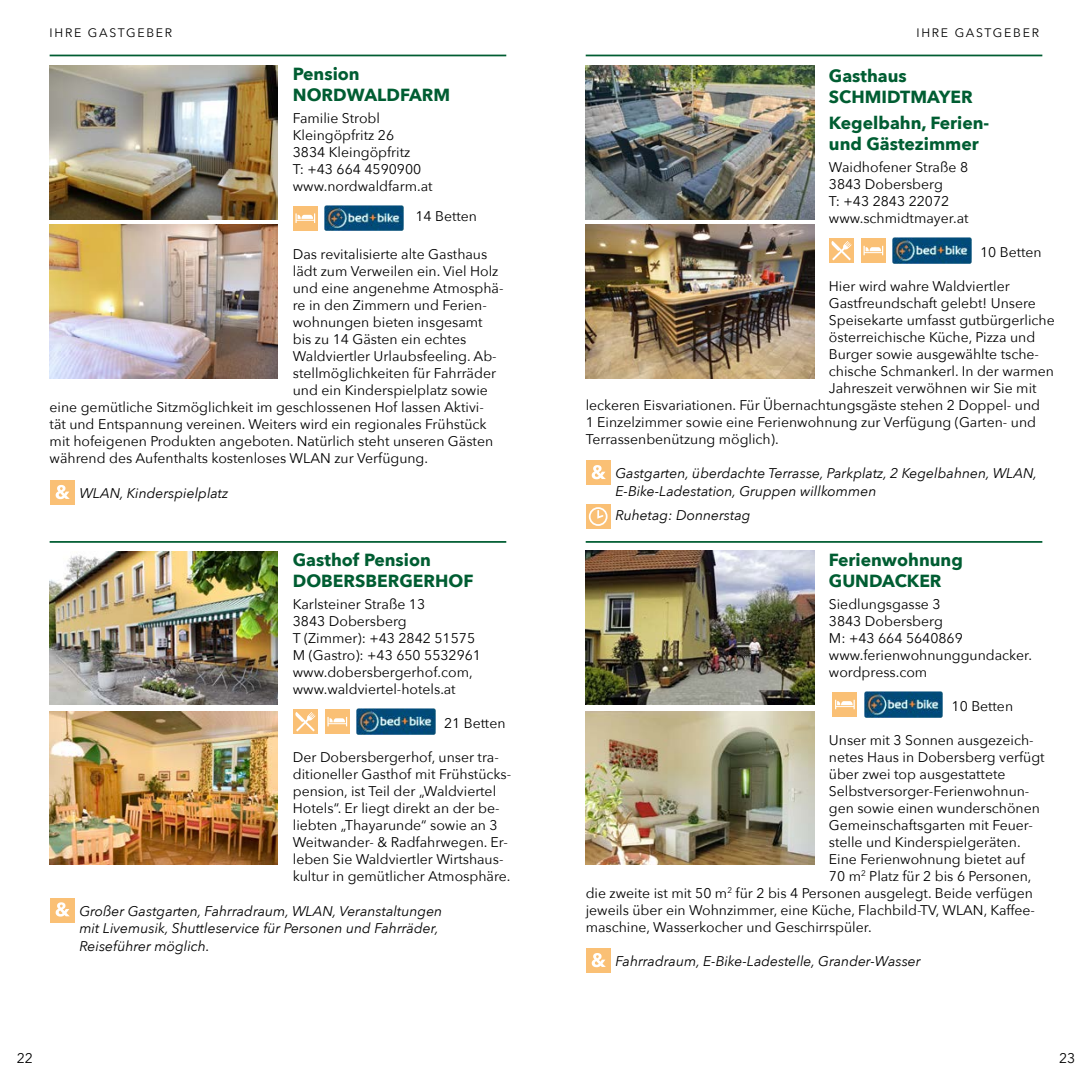
<style>
.page{position:relative;width:1092px;height:1092px;background:#fff}
.page>*{position:absolute;margin:0;border:0;box-sizing:border-box;transform-origin:0 0}
.t1{font:700 17.5px/21px "Avenir Next";color:#005d32}
.t2{font:14px/17px "Avenir Next";color:#000}
.t3{font:italic 14px/17.5px "Avenir Next";color:#000}
.t4{font:12.25px "Avenir Next";letter-spacing:.14em;color:#000}
</style>
<div class="page">
<div style="left:828px;top:238px;width:25px;height:25px;background:#fac075"></div>
<svg style="left:831px;top:241px;width:20px;height:19px"></svg>
<div style="left:860px;top:238px;width:25px;height:25px;background:#fac075"></div>
<svg style="left:863px;top:246px;width:20px;height:9px"></svg>
<img style="left:892px;top:237px;width:79px;height:26px">
<div style="left:585px;top:460px;width:25px;height:25px;background:#fac075"></div>
<svg style="left:591px;top:465px;width:15px;height:14px"></svg>
<div style="left:585px;top:504px;width:25px;height:25px;background:#fac075"></div>
<div style="left:588px;top:507px;width:19px;height:19px;border:2px solid #fff;border-radius:50%"></div>
<svg style="left:596px;top:509px;width:8px;height:10px"></svg>
<div style="left:293px;top:709px;width:25px;height:25px;background:#fac075"></div>
<svg style="left:295px;top:712px;width:20px;height:19px"></svg>
<div style="left:325px;top:709px;width:25px;height:25px;background:#fac075"></div>
<svg style="left:327px;top:716px;width:20px;height:10px"></svg>
<img style="left:357px;top:708px;width:78px;height:26px">
<div style="left:50px;top:897px;width:25px;height:25px;background:#fac075"></div>
<svg style="left:56px;top:902px;width:14px;height:14px"></svg>
<img style="left:585px;top:66px;width:229px;height:154px">
<hr style="left:585px;top:55px;width:457px;height:1px;background:#005d32">
<img style="left:585px;top:224px;width:229px;height:154px">
<img style="left:50px;top:551px;width:228px;height:153px">
<hr style="left:50px;top:541px;width:456px;height:1px;background:#005d32">
<img style="left:50px;top:711px;width:228px;height:153px">
<div style="left:293px;top:206px;width:25px;height:25px;background:#fac075"></div>
<svg style="left:295px;top:213px;width:20px;height:10px"></svg>
<img style="left:325px;top:205px;width:78px;height:26px">
<div style="left:50px;top:480px;width:25px;height:25px;background:#fac075"></div>
<svg style="left:56px;top:485px;width:14px;height:14px"></svg>
<img style="left:50px;top:66px;width:228px;height:154px">
<hr style="left:50px;top:55px;width:456px;height:1px;background:#005d32">
<img style="left:50px;top:224px;width:228px;height:154px">
<div style="left:832px;top:692px;width:25px;height:25px;background:#fac075"></div>
<svg style="left:835px;top:699px;width:19px;height:10px"></svg>
<img style="left:864px;top:691px;width:78px;height:26px">
<div style="left:585px;top:948px;width:25px;height:25px;background:#fac075"></div>
<svg style="left:591px;top:953px;width:15px;height:14px"></svg>
<img style="left:585px;top:551px;width:229px;height:153px">
<hr style="left:585px;top:541px;width:457px;height:1px;background:#005d32">
<img style="left:585px;top:711px;width:229px;height:153px">
<p class="t4" style="left:50px;top:22px;width:124px">IHRE GASTGEBER</p>
<p class="t4" style="left:916px;top:22px;width:124px">IHRE GASTGEBER</p>
<p class="t1" style="left:293px;top:63px;width:159px">Pension<br>NORDWALDFARM</p>
<p class="t2" style="left:293px;top:109px;width:141px">Familie Strobl<br>Kleingöpfritz 26<br>3834 Kleingöpfritz<br>T: +43 664 4590900 www.nordwaldfarm.at</p>
<p class="t2" style="left:415px;top:207px;width:63px">14 Betten</p>
<p class="t2" style="left:293px;top:244px;width:196px">Das revitalisierte alte Gasthaus</p>
<p class="t2" style="left:293px;top:261px;width:207px">lädt zum Verweilen ein. Viel Holz</p>
<p class="t2" style="left:293px;top:278px;width:212px">und eine angenehme Atmosphä-</p>
<p class="t2" style="left:293px;top:295px;width:195px">re in den Zimmern und Ferien-</p>
<p class="t2" style="left:293px;top:312px;width:191px">wohnungen bieten insgesamt</p>
<p class="t2" style="left:293px;top:329px;width:175px">bis zu 14 Gästen ein echtes</p>
<p class="t2" style="left:293px;top:346px;width:205px">Waldviertler Urlaubsfeeling. Ab-</p>
<p class="t2" style="left:293px;top:363px;width:205px">stellmöglichkeiten für Fahrräder</p>
<p class="t2" style="left:293px;top:380px;width:196px">und ein Kinderspielplatz sowie</p>
<p class="t2" style="left:50px;top:397px;width:435px">eine gemütliche Sitzmöglichkeit im geschlossenen Hof lassen Aktivi-</p>
<p class="t2" style="left:50px;top:414px;width:438px">tät und Entspannung vereinen. Weiters wird ein regionales Frühstück</p>
<p class="t2" style="left:50px;top:431px;width:445px">mit hofeigenen Produkten angeboten. Natürlich steht unseren Gästen</p>
<p class="t2" style="left:50px;top:449px;width:380px">während des Aufenthalts kostenloses WLAN zur Verfügung.</p>
<p class="t3" style="left:79px;top:484px;width:150px">WLAN, Kinderspielplatz</p>
<p class="t1" style="left:828px;top:65px;width:145px">Gasthaus<br>SCHMIDTMAYER</p>
<p class="t1" style="left:828px;top:112px;width:162px">Kegelbahn, Ferien&shy;und Gästezimmer</p>
<p class="t2" style="left:828px;top:158px;width:141px">Waidhofener Straße 8<br>3843 Dobersberg<br>T: +43 2843 22072 www.schmidtmayer.at</p>
<p class="t2" style="left:979px;top:243px;width:63px">10 Betten</p>
<p class="t2" style="left:828px;top:277px;width:182px">Hier wird wahre Waldviertler</p>
<p class="t2" style="left:828px;top:294px;width:208px">Gastfreundschaft gelebt! Unsere</p>
<p class="t2" style="left:828px;top:311px;width:227px">Speisekarte umfasst gutbürgerliche</p>
<p class="t2" style="left:828px;top:328px;width:208px">österreichische Küche, Pizza und</p>
<p class="t2" style="left:828px;top:345px;width:211px">Burger sowie ausgewählte tsche-</p>
<p class="t2" style="left:828px;top:362px;width:226px">chische Schmankerl. In der warmen</p>
<p class="t2" style="left:828px;top:379px;width:209px">Jahreszeit verwöhnen wir Sie mit</p>
<p class="t2" style="left:585px;top:396px;width:456px">leckeren Eisvariationen. Für Übernachtungsgäste stehen 2 Doppel- und</p>
<p class="t2" style="left:585px;top:412px;width:452px">1 Einzelzimmer sowie eine Ferienwohnung zur Verfügung (Garten- und</p>
<p class="t2" style="left:585px;top:429px;width:194px">Terrassenbenützung möglich).</p>
<p class="t3" style="left:615px;top:464px;width:423px">Gastgarten, überdachte Terrasse, Parkplatz, 2 Kegelbahnen, WLAN,<br>E-Bike-Ladestation, Gruppen willkommen</p>
<p class="t3" style="left:615px;top:506px;width:137px">Ruhetag: Donnerstag</p>
<p class="t1" style="left:293px;top:549px;width:182px">Gasthof Pension<br>DOBERSBERGERHOF</p>
<p class="t2" style="left:293px;top:595px;width:190px">Karlsteiner Straße 13<br>3843 Dobersberg<br>T (Zimmer): +43 2842 51575<br>M (Gastro): +43 650 5532961 www.dobersbergerhof.com, www.waldviertel-hotels.at</p>
<p class="t2" style="left:444px;top:714px;width:63px">21 Betten</p>
<p class="t2" style="left:293px;top:748px;width:220px">Der Dobersbergerhof, unser tra&shy;ditioneller Gasthof mit Frühstücks&shy;pension, ist Teil der „Waldviertel Hotels“. Er liegt direkt an der be&shy;liebten „Thayarunde“ sowie an 3<br>Weitwander- &amp; Radfahrwegen. Er&shy;leben Sie Waldviertler Wirtshaus&shy;kultur in gemütlicher Atmosphäre.</p>
<p class="t3" style="left:79px;top:901px;width:364px">Großer Gastgarten, Fahrradraum, WLAN, Veranstaltungen mit Livemusik, Shuttleservice für Personen und Fahrräder,<br>Reiseführer möglich.</p>
<p class="t1" style="left:828px;top:549px;width:135px">Ferienwohnung<br>GUNDACKER</p>
<p class="t2" style="left:828px;top:595px;width:205px">Siedlungsgasse 3<br>3843 Dobersberg<br>M: +43 664 5640869 www.ferienwohnunggundacker. wordpress.com</p>
<p class="t2" style="left:951px;top:696px;width:63px">10 Betten</p>
<p class="t2" style="left:828px;top:730px;width:206px">Unser mit 3 Sonnen ausgezeich-</p>
<p class="t2" style="left:828px;top:747px;width:217px">netes Haus in Dobersberg verfügt</p>
<p class="t2" style="left:828px;top:764px;width:178px">über zwei top ausgestattete</p>
<p class="t2" style="left:828px;top:781px;width:202px">Selbstversorger-Ferienwohnun-</p>
<p class="t2" style="left:828px;top:798px;width:212px">gen sowie einen wunderschönen</p>
<p class="t2" style="left:828px;top:815px;width:205px">Gemeinschaftsgarten mit Feuer-</p>
<p class="t2" style="left:828px;top:832px;width:193px">stelle und Kinderspielgeräten.</p>
<p class="t2" style="left:828px;top:849px;width:197px">Eine Ferienwohnung bietet auf</p>
<p class="t2" style="left:828px;top:866px;width:204px">70 m<sup>2</sup> Platz für 2 bis 6 Personen,</p>
<p class="t2" style="left:585px;top:883px;width:448px">die zweite ist mit 50 m<sup>2</sup> für 2 bis 4 Personen ausgelegt. Beide verfügen</p>
<p class="t2" style="left:585px;top:900px;width:451px">jeweils über ein Wohnzimmer, eine Küche, Flachbild-TV, WLAN, Kaffee-</p>
<p class="t2" style="left:585px;top:917px;width:287px">maschine, Wasserkocher und Geschirrspüler.</p>
<p class="t3" style="left:615px;top:951px;width:307px">Fahrradraum, E-Bike-Ladestelle, Grander-Wasser</p>
<p class="t2" style="left:17px;top:1048px;width:18px">22</p>
<p class="t2" style="left:1058px;top:1048px;width:18px">23</p>
</div>
